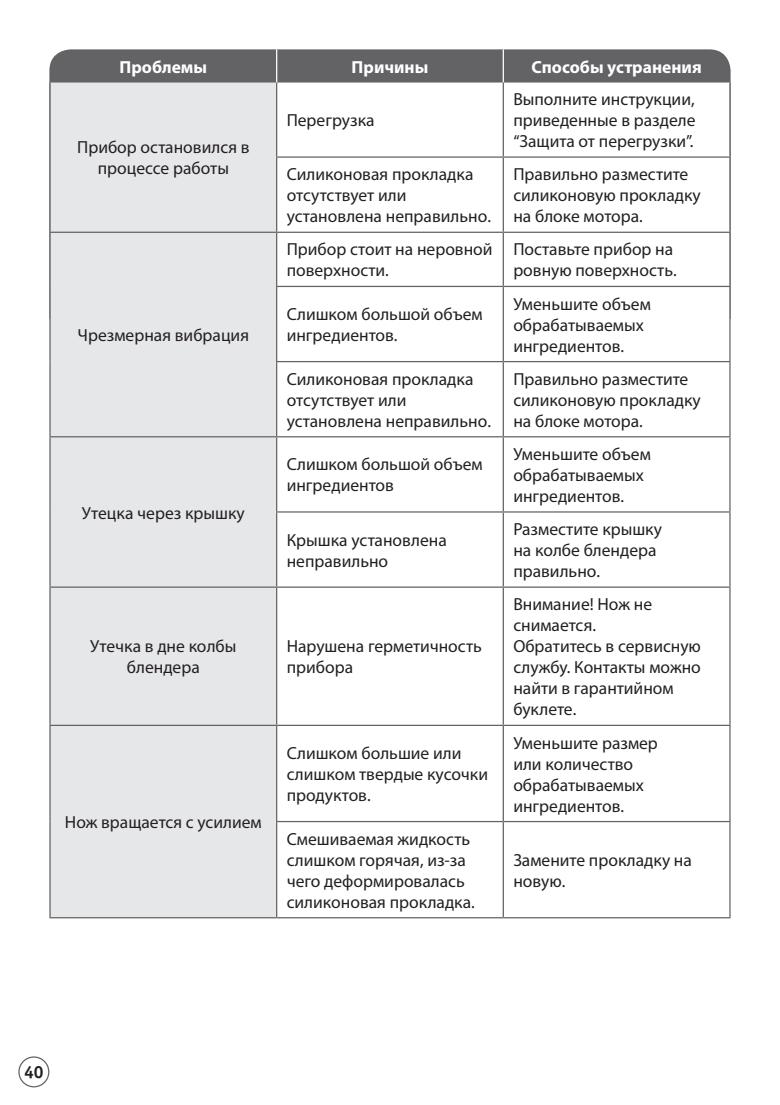
<style>
.page{position:relative;width:780px;height:1105px;background:#fff}
.page>*{position:absolute;margin:0;border:0;box-sizing:border-box;transform-origin:0 0}
.t1{font:17.5px/21px "Myriad Pro";color:#231f20}
.t2{font:700 17.5px "Myriad Pro";color:#fff}
.t3{font:700 17.5px "Officina Sans";color:#231f20}
</style>
<div class="page">
<div style="left:18px;top:1056px;width:31px;height:31px;border:1px solid #636366;border-radius:50%"></div>
<div style="left:49px;top:49px;width:681px;height:33px;background:#636366"></div>
<div style="left:51px;top:82px;width:225px;height:834px;background:#e6e7e9"></div>
<svg style="left:277px;top:82px;width:451px;height:834px"></svg>
<hr style="left:49px;top:916px;width:227px;height:2px;background:#636366">
<hr style="left:276px;top:49px;width:1px;height:33px;background:#fff">
<hr style="left:502px;top:49px;width:1px;height:33px;background:#fff">
<hr style="left:49px;top:82px;width:2px;height:75px;background:#636366">
<hr style="left:276px;top:82px;width:1px;height:74px;background:#636366">
<hr style="left:502px;top:82px;width:1px;height:74px;background:#636366">
<hr style="left:728px;top:82px;width:2px;height:74px;background:#636366">
<hr style="left:49px;top:157px;width:2px;height:74px;background:#636366">
<hr style="left:276px;top:156px;width:227px;height:2px;background:#636366">
<hr style="left:276px;top:158px;width:1px;height:73px;background:#636366">
<hr style="left:503px;top:156px;width:227px;height:2px;background:#636366">
<hr style="left:502px;top:158px;width:1px;height:73px;background:#636366">
<hr style="left:728px;top:158px;width:2px;height:73px;background:#636366">
<hr style="left:49px;top:231px;width:227px;height:2px;background:#636366">
<hr style="left:49px;top:233px;width:2px;height:53px;background:#636366">
<hr style="left:276px;top:231px;width:227px;height:2px;background:#636366">
<hr style="left:276px;top:233px;width:1px;height:53px;background:#636366">
<hr style="left:503px;top:231px;width:227px;height:2px;background:#636366">
<hr style="left:502px;top:233px;width:1px;height:53px;background:#636366">
<hr style="left:728px;top:233px;width:2px;height:53px;background:#636366">
<hr style="left:49px;top:286px;width:2px;height:75px;background:#636366">
<hr style="left:276px;top:286px;width:227px;height:1px;background:#636366">
<hr style="left:276px;top:287px;width:1px;height:74px;background:#636366">
<hr style="left:503px;top:286px;width:227px;height:1px;background:#636366">
<hr style="left:502px;top:287px;width:1px;height:74px;background:#636366">
<hr style="left:728px;top:287px;width:2px;height:74px;background:#636366">
<hr style="left:49px;top:361px;width:2px;height:75px;background:#636366">
<hr style="left:276px;top:361px;width:227px;height:1px;background:#636366">
<hr style="left:276px;top:362px;width:1px;height:74px;background:#636366">
<hr style="left:503px;top:361px;width:227px;height:1px;background:#636366">
<hr style="left:502px;top:362px;width:1px;height:74px;background:#636366">
<hr style="left:728px;top:362px;width:2px;height:74px;background:#636366">
<hr style="left:49px;top:436px;width:227px;height:1px;background:#636366">
<hr style="left:49px;top:437px;width:2px;height:75px;background:#636366">
<hr style="left:276px;top:436px;width:227px;height:1px;background:#636366">
<hr style="left:276px;top:437px;width:1px;height:74px;background:#636366">
<hr style="left:503px;top:436px;width:227px;height:1px;background:#636366">
<hr style="left:502px;top:437px;width:1px;height:74px;background:#636366">
<hr style="left:728px;top:437px;width:2px;height:74px;background:#636366">
<hr style="left:49px;top:512px;width:2px;height:74px;background:#636366">
<hr style="left:276px;top:511px;width:227px;height:1px;background:#636366">
<hr style="left:276px;top:512px;width:1px;height:74px;background:#636366">
<hr style="left:503px;top:511px;width:227px;height:1px;background:#636366">
<hr style="left:502px;top:512px;width:1px;height:74px;background:#636366">
<hr style="left:728px;top:512px;width:2px;height:74px;background:#636366">
<hr style="left:49px;top:586px;width:227px;height:1px;background:#636366">
<hr style="left:49px;top:587px;width:2px;height:137px;background:#636366">
<hr style="left:276px;top:586px;width:227px;height:1px;background:#636366">
<hr style="left:276px;top:587px;width:1px;height:137px;background:#636366">
<hr style="left:503px;top:586px;width:227px;height:1px;background:#636366">
<hr style="left:502px;top:587px;width:1px;height:137px;background:#636366">
<hr style="left:728px;top:587px;width:2px;height:137px;background:#636366">
<hr style="left:49px;top:724px;width:227px;height:1px;background:#636366">
<hr style="left:49px;top:725px;width:2px;height:96px;background:#636366">
<hr style="left:276px;top:724px;width:227px;height:1px;background:#636366">
<hr style="left:276px;top:725px;width:1px;height:95px;background:#636366">
<hr style="left:503px;top:724px;width:227px;height:1px;background:#636366">
<hr style="left:502px;top:725px;width:1px;height:95px;background:#636366">
<hr style="left:728px;top:725px;width:2px;height:95px;background:#636366">
<hr style="left:49px;top:821px;width:2px;height:95px;background:#636366">
<hr style="left:276px;top:820px;width:227px;height:2px;background:#636366">
<hr style="left:276px;top:822px;width:1px;height:94px;background:#636366">
<hr style="left:503px;top:820px;width:227px;height:2px;background:#636366">
<hr style="left:502px;top:822px;width:1px;height:94px;background:#636366">
<hr style="left:728px;top:822px;width:2px;height:94px;background:#636366">
<hr style="left:276px;top:916px;width:227px;height:2px;background:#636366">
<hr style="left:503px;top:916px;width:227px;height:2px;background:#636366">
<p class="t2" style="left:119px;top:55px;width:89px">Проблемы</p>
<p class="t2" style="left:351px;top:55px;width:78px">Причины</p>
<p class="t2" style="left:531px;top:55px;width:172px">Способы устранения</p>
<p class="t1" style="left:77px;top:136px;width:174px;text-align:center">Прибор остановился в процессе работы</p>
<p class="t1" style="left:77px;top:324px;width:173px">Чрезмерная вибрация</p>
<p class="t1" style="left:82px;top:502px;width:164px">Утецка через крышку</p>
<p class="t1" style="left:286px;top:109px;width:89px">Перегрузка</p>
<p class="t1" style="left:513px;top:88px;width:183px;text-align:justify">Выполните инструкции, приведенные в разделе “Защита от перегрузки”.</p>
<p class="t1" style="left:286px;top:163px;width:206px">Силиконовая прокладка отсутствует или установлена неправильно.</p>
<p class="t1" style="left:513px;top:163px;width:189px">Правильно разместите силиконовую прокладку на блоке мотора.</p>
<p class="t1" style="left:286px;top:239px;width:207px">Прибор стоит на неровной поверхности.</p>
<p class="t1" style="left:513px;top:239px;width:165px">Поставьте прибор на ровную поверхность.</p>
<p class="t1" style="left:286px;top:303px;width:197px">Слишком большой объем ингредиентов.</p>
<p class="t1" style="left:513px;top:293px;width:139px">Уменьшите объем обрабатываемых ингредиентов.</p>
<p class="t1" style="left:286px;top:368px;width:206px">Силиконовая прокладка отсутствует или установлена неправильно.</p>
<p class="t1" style="left:513px;top:368px;width:189px">Правильно разместите силиконовую прокладку на блоке мотора.</p>
<p class="t1" style="left:286px;top:453px;width:197px">Слишком большой объем ингредиентов</p>
<p class="t1" style="left:513px;top:443px;width:139px">Уменьшите объем обрабатываемых ингредиентов.</p>
<p class="t1" style="left:286px;top:529px;width:161px">Крышка установлена неправильно</p>
<p class="t1" style="left:513px;top:518px;width:150px">Разместите крышку на колбе блендера правильно.</p>
<p class="t1" style="left:90px;top:635px;width:148px;text-align:center">Утечка в дне колбы блендера</p>
<p class="t1" style="left:286px;top:635px;width:196px">Нарушена герметичность прибора</p>
<p class="t1" style="left:513px;top:593px;width:189px">Внимание! Нож не снимается.<br>Обратитесь в сервисную службу. Контакты можно найти в гарантийном буклете.</p>
<p class="t1" style="left:65px;top:811px;width:198px">Нож вращается с усилием</p>
<p class="t1" style="left:286px;top:742px;width:203px">Слишком большие или слишком твердые кусочки продуктов.</p>
<p class="t1" style="left:513px;top:731px;width:146px">Уменьшите размер или количество обрабатываемых ингредиентов.</p>
<p class="t1" style="left:286px;top:827px;width:189px">Смешиваемая жидкость слишком горячая, из-за чего деформировалась силиконовая прокладка.</p>
<p class="t1" style="left:513px;top:848px;width:180px">Замените прокладку на новую.</p>
<p class="t3" style="left:24px;top:1060px;width:21px">40</p>
</div>
